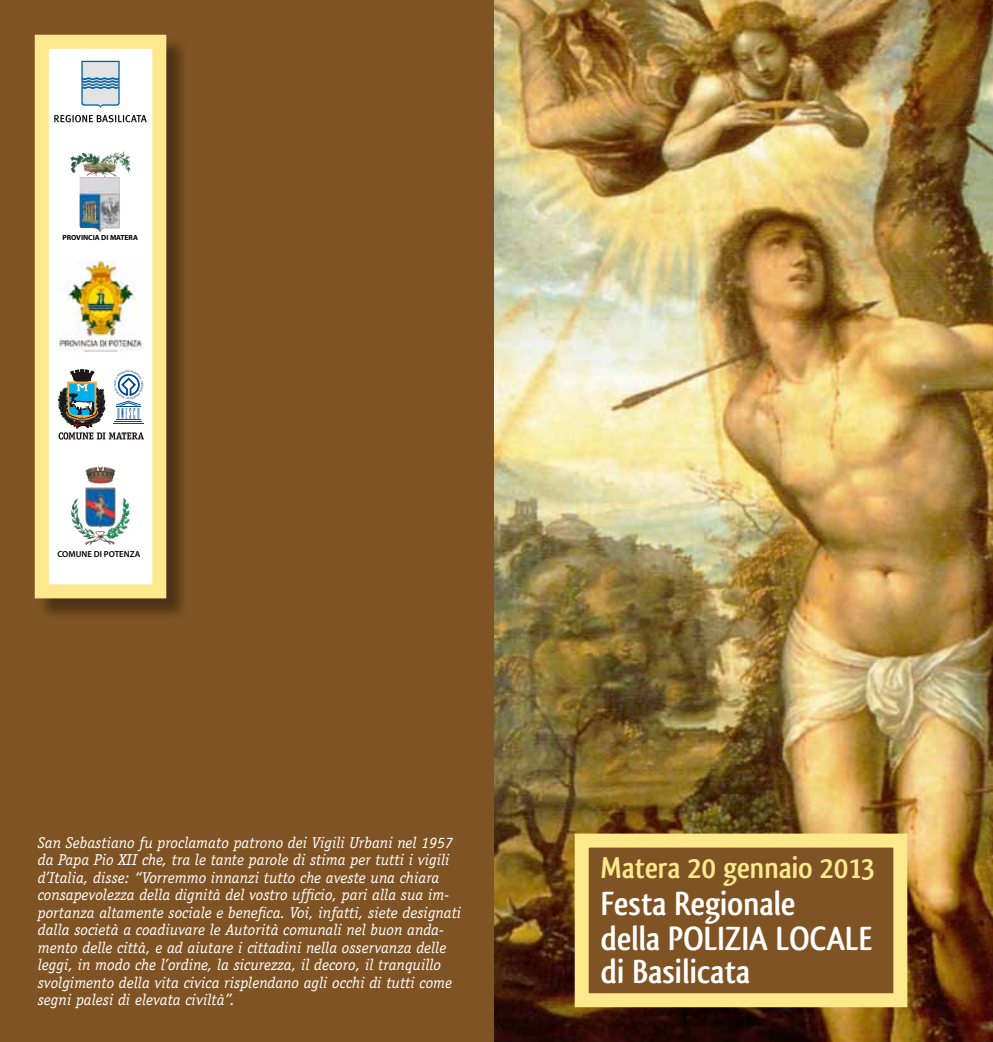
<style>
.page{position:relative;width:993px;height:1042px;background:#fff}
.page>*{position:absolute;margin:0;border:0;box-sizing:border-box;transform-origin:0 0}
.t1{font:700 35px/34.1px "Qlassik";color:#fff}
.t2{font:700 31.5px "Qlassik";color:#fbe98c}
.t3{font:italic 15.75px/17.5px "Officina Serif";color:#fff}
.t4{font:600 8.75px "Myriad Pro";color:#000}
.t5{font:700 7.52px "Myriad";color:#000}
.t6{font:700 2.27px "Lucida Grande";color:#214788}
</style>
<div class="page">
<img style="left:494px;top:0;width:498px;height:1042px">
<div style="left:574px;top:833px;width:333px;height:174px;background:#7f5323;border:14px solid #fbe98c"></div>
<div style="left:0;top:0;width:494px;height:1042px;background:#7f5323"></div>
<div style="left:37px;top:37px;width:151px;height:583px;background:#000;opacity:.4"></div>
<div style="left:35px;top:35px;width:131px;height:563px;background:#fff;border:14px solid #fbe98c"></div>
<svg style="left:54px;top:115px;width:93px;height:7px"></svg>
<svg style="left:81px;top:61px;width:39px;height:47px;background:#adc5d5"></svg>
<img style="left:97px;top:152px;width:26px;height:10px">
<img style="left:56px;top:260px;width:88px;height:92px">
<img style="left:85px;top:466px;width:40px;height:62px">
<svg style="left:58px;top:370px;width:86px;height:70px"></svg>
<p class="t5" style="left:62px;top:233px;width:77px">PROVINCIA DI MATERA</p>
<p class="t6" style="left:128px;top:396px;width:3px">A</p>
<p class="t4" style="left:57px;top:549px;width:84px">COMUNE DI POTENZA</p>
<p class="t3" style="left:38px;top:834px;width:425px">San Sebastiano fu proclamato patrono dei Vigili Urbani nel 1957 da Papa Pio XII che, tra le tante parole di stima per tutti i vigili d’Italia, disse: “Vorremmo innanzi tutto che aveste una chiara consapevolezza della dignità del vostro ufficio, pari alla sua im&shy;portanza altamente sociale e benefica. Voi, infatti, siete designati dalla società a coadiuvare le Autorità comunali nel buon anda&shy;mento delle città, e ad aiutare i cittadini nella osservanza delle leggi, in modo che l’ordine, la sicurezza, il decoro, il tranquillo svolgimento della vita civica risplendano agli occhi di tutti come segni palesi di elevata civiltà”.</p>
<h2 class="t2" style="left:600px;top:850px;width:276px">Matera 20 gennaio 2013</h2>
<h1 class="t1" style="left:600px;top:886px;width:273px">Festa Regionale<br>della Polizia Locale di Basilicata</h1>
</div>
